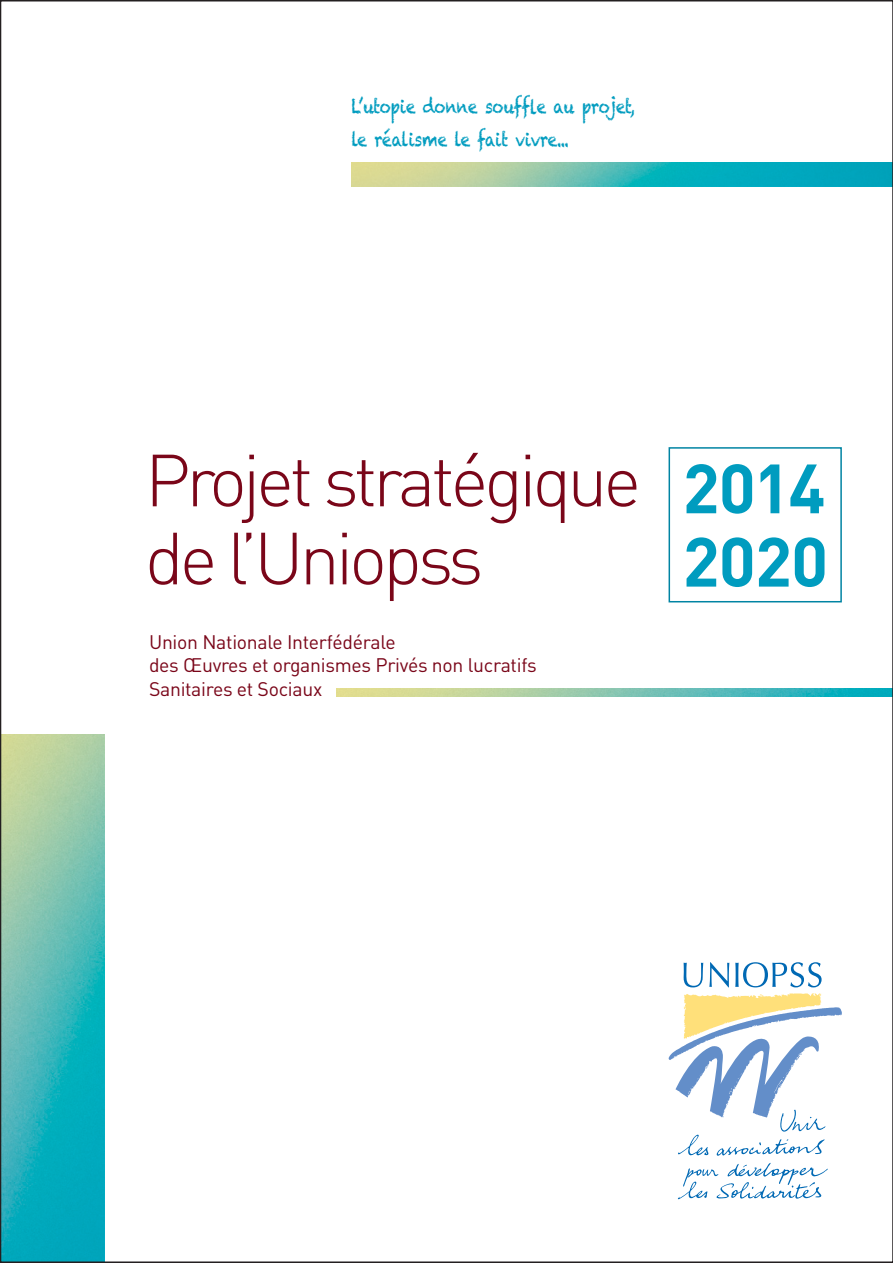
<style>
.page{position:relative;width:893px;height:1263px;background:#fff}
.page>*{position:absolute;margin:0;border:0;box-sizing:border-box;transform-origin:0 0}
.t1{font:300 72.45px "DIN";letter-spacing:-.06em;color:#7a0619}
.t2{font:700 68.55px "DIN";letter-spacing:-.015em;color:#009cbf}
.t3{font:19.35px "DIN";letter-spacing:-.015em;color:#7a0619}
.t4{font:19.2px "Chalkduster";letter-spacing:-.015em;color:#009cbf;scale:.8 1}
</style>
<div class="page">
<img style="left:351px;top:163px;width:539px;height:23px">
<img style="left:336px;top:689px;width:554px;height:7px">
<svg style="left:677px;top:1163px;width:151px;height:36px"></svg>
<svg style="left:684px;top:963px;width:19px;height:24px"></svg>
<svg style="left:709px;top:962px;width:20px;height:25px"></svg>
<svg style="left:735px;top:962px;width:87px;height:25px"></svg>
<svg style="left:669px;top:993px;width:173px;height:163px"></svg>
<div style="left:669px;top:447px;width:173px;height:155px;border:2px solid #0084a3"></div>
<img style="left:3px;top:735px;width:101px;height:525px">
<p class="t4" style="left:351px;top:96px;width:356px">L’utopie donne souffle au projet,</p>
<p class="t4" style="left:351px;top:128px;width:273px">le réalisme le fait vivre...</p>
<p class="t1" style="left:145px;top:436px;width:498px">Projet stratégique</p>
<p class="t1" style="left:145px;top:514px;width:340px">de l’Uniopss</p>
<p class="t3" style="left:149px;top:630px;width:248px">Union Nationale Interfédérale</p>
<p class="t3" style="left:149px;top:653px;width:389px">des Œuvres et organismes Privés non lucratifs</p>
<p class="t3" style="left:149px;top:677px;width:175px">Sanitaires et Sociaux</p>
<p class="t2" style="left:682px;top:444px;width:145px">2014</p>
<p class="t2" style="left:682px;top:517px;width:147px">2020</p>
</div>
